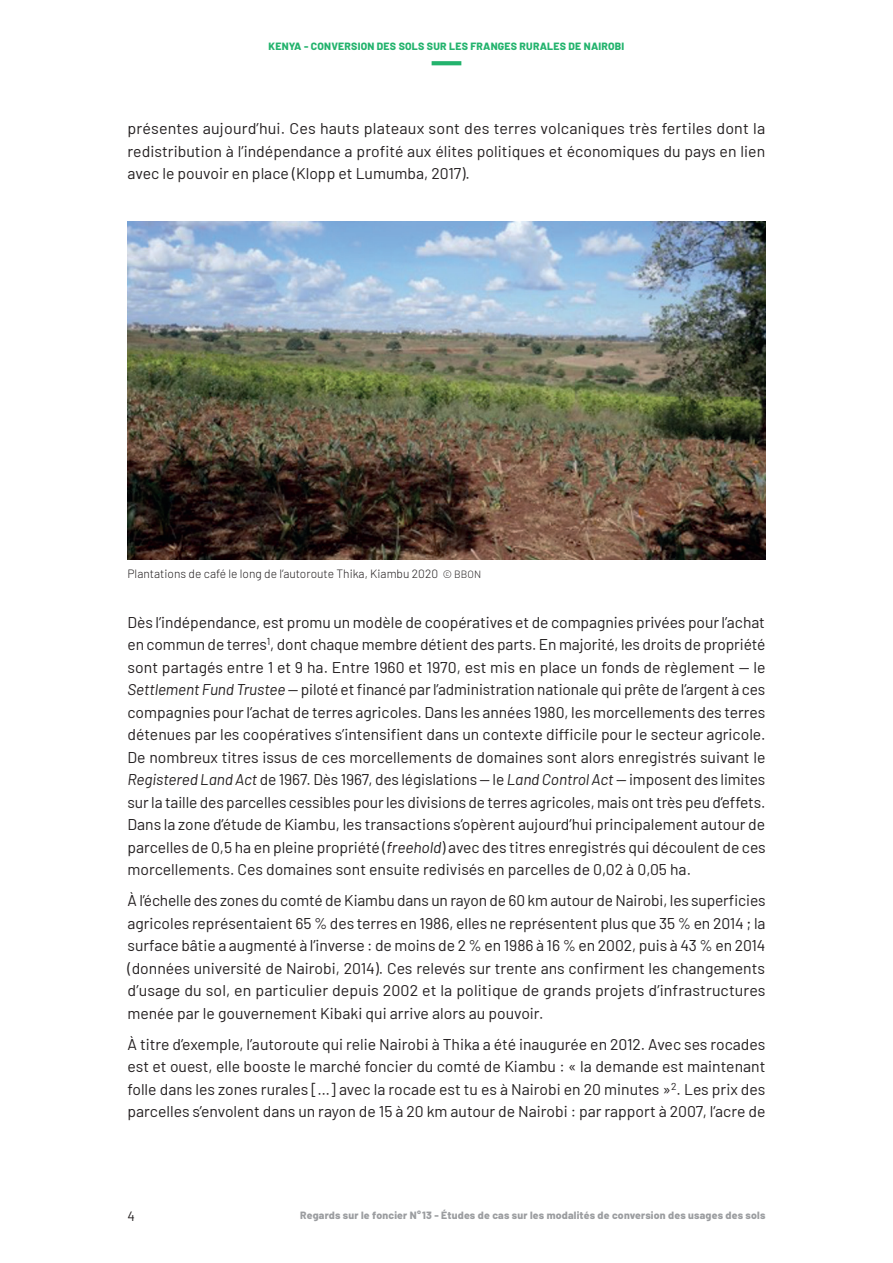
<style>
.page{position:relative;width:893px;height:1263px;background:#fff}
.page>*{position:absolute;margin:0;border:0;box-sizing:border-box;transform-origin:0 0}
.t1{font:15.6px/22.5px "Barlow";color:#231f20;text-align:justify}
.t2{font:13.5px "Barlow";color:#231f20}
.t3{font:300 12px "Barlow";color:#231f20}
.t4{font:800 10.5px "Barlow";letter-spacing:.02em;color:#9b9da0}
.t5{font:800 10.5px "Barlow";letter-spacing:.02em;color:#23b36d}
.s1{font-size:10.5px}
.s2{font-style:italic}
</style>
<div class="page">
<svg style="left:432px;top:61px;width:29px;height:4px"></svg>
<img style="left:128px;top:221px;width:637px;height:338px">
<p class="t5" style="left:269px;top:38px;width:357px">KENYA - CONVERSION DES SOLS SUR LES FRANGES RURALES DE NAIROBI</p>
<p class="t1" style="left:128px;top:116px;width:639px">présentes aujourd’hui. Ces hauts plateaux sont des terres volcaniques très fertiles dont la redistribution à l’indépendance a profité aux élites politiques et économiques du pays en lien avec le pouvoir en place (Klopp et Lumumba, 2017).</p>
<p class="t3" style="left:128px;top:565px;width:355px">Plantations de café le long de l’autoroute Thika, Kiambu 2020 <span class="s1">© BBON</span></p>
<p class="t1" style="left:128px;top:609px;width:640px">Dès l’indépendance, est promu un modèle de coopératives et de compagnies privées pour l’achat en commun de terres<sup>1</sup>, dont chaque membre détient des parts. En majorité, les droits de propriété sont partagés entre 1 et 9 ha. Entre 1960 et 1970, est mis en place un fonds de règlement — le <span class="s2">Settlement Fund Trustee</span> — piloté et financé par l’administration nationale qui prête de l’argent à ces compagnies pour l’achat de terres agricoles. Dans les années 1980, les morcellements des terres détenues par les coopératives s’intensifient dans un contexte difficile pour le secteur agricole.<br>De nombreux titres issus de ces morcellements de domaines sont alors enregistrés suivant le <span class="s2">Registered Land Act</span> de 1967. Dès 1967, des législations — le <span class="s2">Land Control Act</span> — imposent des limites sur la taille des parcelles cessibles pour les divisions de terres agricoles, mais ont très peu d’effets.<br>Dans la zone d’étude de Kiambu, les transactions s’opèrent aujourd’hui principalement autour de parcelles de 0,5 ha en pleine propriété (<span class="s2">freehold</span>) avec des titres enregistrés qui découlent de ces morcellements. Ces domaines sont ensuite redivisés en parcelles de 0,02 à 0,05 ha.</p>
<p class="t1" style="left:128px;top:888px;width:639px">À l’échelle des zones du comté de Kiambu dans un rayon de 60 km autour de Nairobi, les superficies agricoles représentaient 65 % des terres en 1986, elles ne représentent plus que 35 % en 2014 ; la surface bâtie a augmenté à l’inverse : de moins de 2 % en 1986 à 16 % en 2002, puis à 43 % en 2014 (données université de Nairobi, 2014). Ces relevés sur trente ans confirment les changements d’usage du sol, en particulier depuis 2002 et la politique de grands projets d’infrastructures menée par le gouvernement Kibaki qui arrive alors au pouvoir.</p>
<p class="t1" style="left:128px;top:1031px;width:639px">À titre d’exemple, l’autoroute qui relie Nairobi à Thika a été inaugurée en 2012. Avec ses rocades est et ouest, elle booste le marché foncier du comté de Kiambu : « la demande est maintenant folle dans les zones rurales […] avec la rocade est tu es à Nairobi en 20 minutes »<sup>2</sup>. Les prix des parcelles s’envolent dans un rayon de 15 à 20 km autour de Nairobi : par rapport à 2007, l’acre de</p>
<p class="t2" style="left:128px;top:1207px;width:9px">4</p>
<p class="t4" style="left:300px;top:1208px;width:467px">Regards sur le foncier N°13 - Études de cas sur les modalités de conversion des usages des sols</p>
</div>
